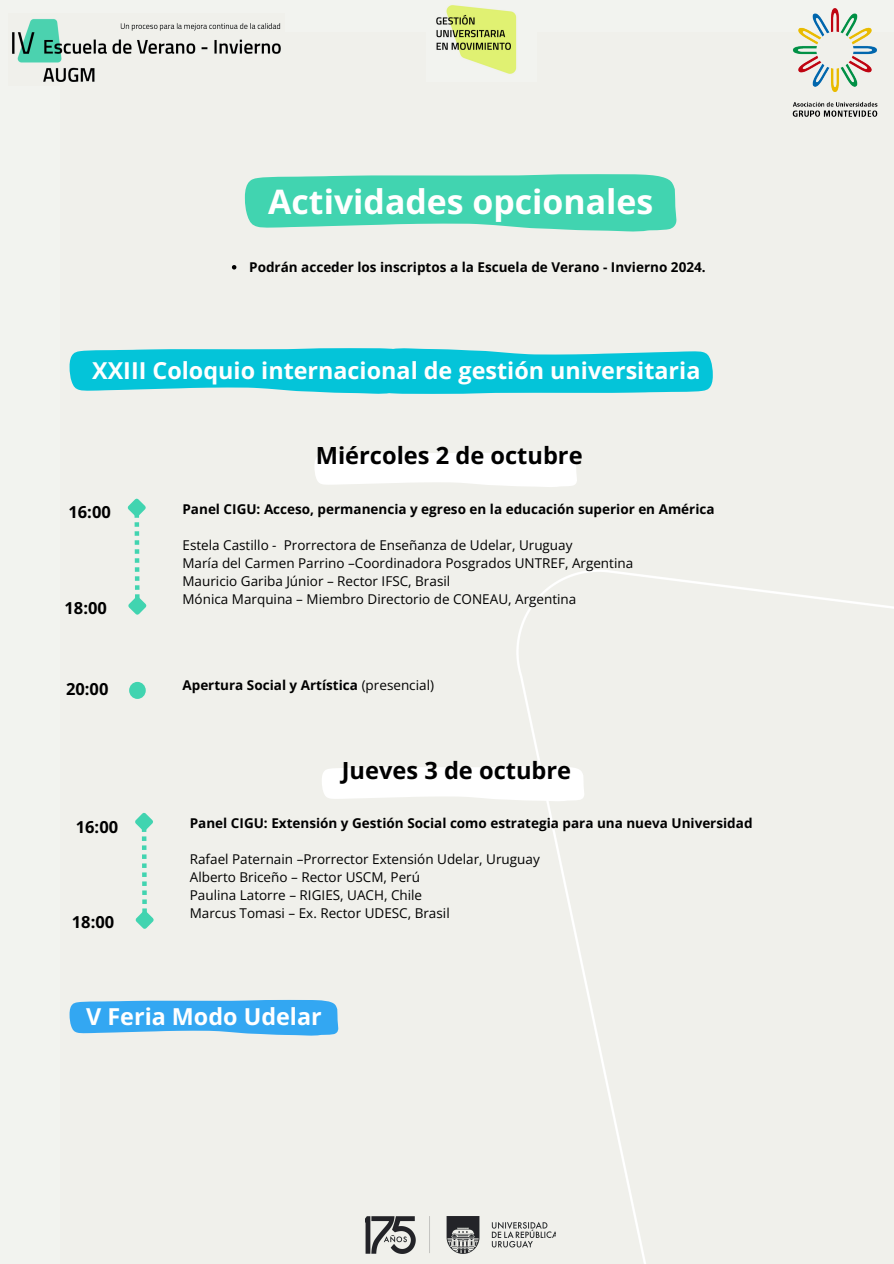
<style>
.page{position:relative;width:894px;height:1264px;background:#fff}
.page>*{position:absolute;margin:0;border:0;box-sizing:border-box;transform-origin:0 0}
.t1{font:700 33.9px "Open Sans";color:#fff}
.t2{font:700 23.55px "Open Sans";color:#000}
.t3{font:700 23.4px "Open Sans";color:#fff}
.t4{font:700 16.5px "Open Sans";color:#000}
.t5{font:13.5px "Open Sans";color:#000}
.t6{font:700 13.5px "Open Sans";color:#000}
.s1{font-weight:400}
</style>
<div class="page">
<div style="left:0;top:0;width:893px;height:1263px;background:#f2f3ef"></div>
<svg style="left:127px;top:498px;width:20px;height:117px"></svg>
<div style="left:129px;top:682px;width:17px;height:17px;background:#41d4b0;border-radius:50%"></div>
<img style="left:12px;top:19px;width:269px;height:63px">
<svg style="left:315px;top:452px;width:261px;height:35px"></svg>
<img style="left:436px;top:5px;width:81px;height:69px">
<img style="left:792px;top:8px;width:85px;height:109px">
<img style="left:365px;top:1216px;width:190px;height:37px">
<svg style="left:245px;top:174px;width:431px;height:57px;background:#53d6b6"></svg>
<svg style="left:135px;top:812px;width:19px;height:117px"></svg>
<svg style="left:322px;top:766px;width:262px;height:35px"></svg>
<svg style="left:70px;top:348px;width:642px;height:46px;background:#1fc9db"></svg>
<svg style="left:70px;top:999px;width:268px;height:36px;background:#49aff1"></svg>
<svg style="left:232px;top:265px;width:4px;height:4px"></svg>
<h1 class="t1" style="left:268px;top:178px;width:386px">Actividades opcionales</h1>
<p class="t6" style="left:249px;top:257px;width:458px">Podrán acceder los inscriptos a la Escuela de Verano - Invierno 2024.</p>
<p class="t3" style="left:92px;top:354px;width:609px">XXIII Coloquio internacional de gestión universitaria</p>
<p class="t2" style="left:315px;top:439px;width:268px">Miércoles 2 de octubre</p>
<p class="t4" style="left:68px;top:501px;width:44px">16:00</p>
<p class="t6" style="left:182px;top:499px;width:533px">Panel CIGU: Acceso, permanencia y egreso en la educación superior en América</p>
<p class="t5" style="left:182px;top:535px;width:391px">Estela Castillo - Prorrectora de Enseñanza de Udelar, Uruguay</p>
<h3 class="t5" style="left:182px;top:553px;width:452px">María del Carmen Parrino –Coordinadora Posgrados UNTREF, Argentina</h3>
<h2 class="t5" style="left:182px;top:571px;width:269px">Mauricio Gariba Júnior – Rector IFSC, Brasil</h2>
<p class="t5" style="left:182px;top:589px;width:395px">Mónica Marquina – Miembro Directorio de CONEAU, Argentina</p>
<p class="t4" style="left:64px;top:596px;width:44px">18:00</p>
<h4 class="t4" style="left:66px;top:677px;width:44px">20:00</h4>
<p class="t6" style="left:182px;top:676px;width:253px">Apertura Social y Artística <span class="s1">(presencial)</span></p>
<p class="t2" style="left:341px;top:753px;width:231px">Jueves 3 de octubre</p>
<p class="t4" style="left:76px;top:815px;width:44px">16:00</p>
<h3 class="t6" style="left:190px;top:813px;width:564px">Panel CIGU: Extensión y Gestión Social como estrategia para una nueva Universidad</h3>
<h3 class="t5" style="left:190px;top:849px;width:351px">Rafael Paternain –Prorrector Extensión Udelar, Uruguay</h3>
<h2 class="t5" style="left:190px;top:867px;width:232px">Alberto Briceño – Rector USCM, Perú</h2>
<p class="t5" style="left:190px;top:885px;width:234px">Paulina Latorre – RIGIES, UACH, Chile</p>
<h4 class="t5" style="left:190px;top:903px;width:261px">Marcus Tomasi – Ex. Rector UDESC, Brasil</h4>
<p class="t4" style="left:72px;top:910px;width:44px">18:00</p>
<p class="t3" style="left:86px;top:999px;width:237px">V Feria Modo Udelar</p>
</div>
